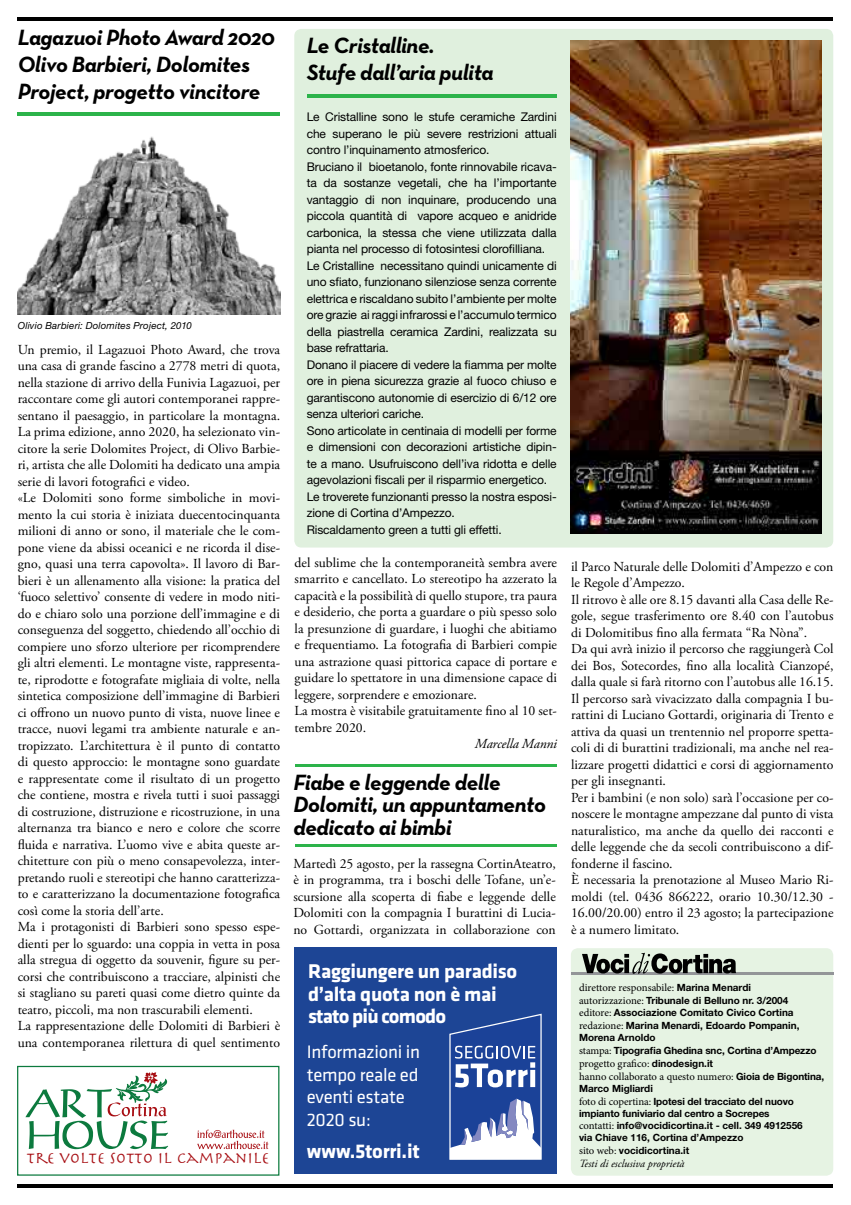
<style>
.page{position:relative;width:851px;height:1205px;background:#fff}
.page>*{position:absolute;margin:0;border:0;box-sizing:border-box;transform-origin:0 0}
.t1{font:italic 700 22.5px/27px "Neutra Text";letter-spacing:-.02em;color:#000}
.t2{font:700 20.62px/22.5px "Klavika";letter-spacing:-.015em;color:#fff}
.t3{font:18.75px/22.5px "Klavika";letter-spacing:-.015em;color:#fff}
.t4{font:16.5px "Herculanum";color:#a70e13}
.t5{font:13.75px/16.5px "Adobe Garamond Pro";color:#000}
.t6{font:italic 13.75px "Adobe Garamond Pro";letter-spacing:-.01em;color:#000}
.t7{font:12px/16.5px "Helvetica Neue LT Std";letter-spacing:-.01em;color:#000}
.t8{font:italic 11px "Adobe Garamond Pro";color:#000}
.t9{font:10.75px/12.9px "Minion Pro";letter-spacing:-.005em;color:#000}
.t10{font:700 10px/12.5px "Helvetica Neue LT Std";color:#000}
.t11{font:italic 9.75px "Helvetica Neue LT Std";letter-spacing:.015em;color:#000}
.s1{font-family:"Helvetica Neue LT Std";font-weight:700;font-size:10px}
.s2{font-family:"Minion Pro";font-weight:400;font-size:10.75px}
</style>
<div class="page">
<hr style="left:18px;top:18px;width:815px;height:3px;background:#000">
<hr style="left:18px;top:1184px;width:815px;height:3px;background:#000">
<div style="left:294px;top:948px;width:262px;height:226px;background:#1d4595"></div>
<svg style="left:449px;top:1013px;width:93px;height:147px"></svg>
<div style="left:17px;top:1066px;width:262px;height:109px;border:1px solid #0c7a3e"></div>
<svg style="left:197px;top:1129px;width:71px;height:20px"></svg>
<svg style="left:25px;top:1072px;width:143px;height:77px"></svg>
<hr style="left:17px;top:112px;width:262px;height:4px;background:#2cb34a">
<div style="left:570px;top:948px;width:263px;height:227px;background:#e6f3e3;border-radius:7px"></div>
<hr style="left:571px;top:971px;width:262px;height:3px;background:#939598">
<svg style="left:582px;top:953px;width:154px;height:21px"></svg>
<img style="left:17px;top:136px;width:263px;height:178px">
<hr style="left:295px;top:764px;width:261px;height:2px;background:#2cb34a">
<hr style="left:295px;top:844px;width:261px;height:3px;background:#2cb34a">
<div style="left:294px;top:29px;width:539px;height:518px;background:#e0f0de;border-radius:7px"></div>
<img style="left:570px;top:40px;width:250px;height:494px">
<hr style="left:306px;top:95px;width:250px;height:3px;background:#2cb34a">
<h1 class="t1" style="left:18px;top:23px;width:259px">Lagazuoi Photo Award 2020<br>Olivo Barbieri, Dolomites<br>Project, progetto vincitore</h1>
<p class="t11" style="left:18px;top:319px;width:176px">Olivio Barbieri: Dolomites Project, 2010</p>
<p class="t5" style="left:18px;top:341px;width:264px">Un premio, il Lagazuoi Photo Award, che trova una casa di grande fascino a 2778 metri di quota, nella stazione di arrivo della Funivia Lagazuoi, per raccontare come gli autori contemporanei rappre&shy;sentano il paesaggio, in particolare la montagna.<br>La prima edizione, anno 2020, ha selezionato vin&shy;citore la serie Dolomites Project, di Olivo Barbie&shy;ri, artista che alle Dolomiti ha dedicato una ampia serie di lavori fotografici e video.<br>«Le Dolomiti sono forme simboliche in movi&shy;mento la cui storia è iniziata duecentocinquanta milioni di anno or sono, il materiale che le com&shy;pone viene da abissi oceanici e ne ricorda il dise&shy;gno, quasi una terra capovolta». Il lavoro di Bar&shy;bieri è un allenamento alla visione: la pratica del ‘fuoco selettivo’ consente di vedere in modo niti&shy;do e chiaro solo una porzione dell’immagine e di conseguenza del soggetto, chiedendo all’occhio di compiere uno sforzo ulteriore per ricomprendere gli altri elementi. Le montagne viste, rappresenta&shy;te, riprodotte e fotografate migliaia di volte, nella sintetica composizione dell’immagine di Barbieri ci offrono un nuovo punto di vista, nuove linee e tracce, nuovi legami tra ambiente naturale e an&shy;tropizzato. L’architettura è il punto di contatto di questo approccio: le montagne sono guardate e rappresentate come il risultato di un progetto che contiene, mostra e rivela tutti i suoi passaggi di costruzione, distruzione e ricostruzione, in una alternanza tra bianco e nero e colore che scorre fluida e narrativa. L’uomo vive e abita queste ar&shy;chitetture con più o meno consapevolezza, inter&shy;pretando ruoli e stereotipi che hanno caratterizza&shy;to e caratterizzano la documentazione fotografica così come la storia dell’arte.<br>Ma i protagonisti di Barbieri sono spesso espe&shy;dienti per lo sguardo: una coppia in vetta in posa alla stregua di oggetto da souvenir, figure su per&shy;corsi che contribuiscono a tracciare, alpinisti che si stagliano su pareti quasi come dietro quinte da teatro, piccoli, ma non trascurabili elementi.<br>La rappresentazione delle Dolomiti di Barbieri è una contemporanea rilettura di quel sentimento</p>
<p class="t4" style="left:27px;top:1147px;width:244px">TRE VOLTE SOTTO IL CAMPANILE</p>
<h1 class="t1" style="left:306px;top:32px;width:188px">Le Cristalline.<br>Stufe dall’aria pulita</h1>
<p class="t7" style="left:306px;top:108px;width:251px">Le Cristalline sono le stufe ceramiche Zardini che superano le più severe restrizioni attuali contro l’inquinamento atmosferico.<br>Bruciano il bioetanolo, fonte rinnovabile ricava&shy;ta da sostanze vegetali, che ha l’importante vantaggio di non inquinare, producendo una piccola quantità di vapore acqueo e anidride carbonica, la stessa che viene utilizzata dalla pianta nel processo di fotosintesi clorofilliana.<br>Le Cristalline necessitano quindi unicamente di uno sfiato, funzionano silenziose senza corrente elettrica e riscaldano subito l’ambiente per molte ore grazie ai raggi infrarossi e l’accumulo termico della piastrella ceramica Zardini, realizzata su base refrattaria.<br>Donano il piacere di vedere la fiamma per molte ore in piena sicurezza grazie al fuoco chiuso e garantiscono autonomie di esercizio di 6/12 ore senza ulteriori cariche.<br>Sono articolate in centinaia di modelli per forme e dimensioni con decorazioni artistiche dipin&shy;te a mano. Usufruiscono dell’iva ridotta e delle agevolazioni fiscali per il risparmio energetico.<br>Le troverete funzionanti presso la nostra esposi&shy;zione di Cortina d’Ampezzo.<br>Riscaldamento green a tutti gli effetti.</p>
<p class="t5" style="left:294px;top:555px;width:264px">del sublime che la contemporaneità sembra avere smarrito e cancellato. Lo stereotipo ha azzerato la capacità e la possibilità di quello stupore, tra paura e desiderio, che porta a guardare o più spesso solo la presunzione di guardare, i luoghi che abitiamo e frequentiamo. La fotografia di Barbieri compie una astrazione quasi pittorica capace di portare e guidare lo spettatore in una dimensione capace di leggere, sorprendere e emozionare.<br>La mostra è visitabile gratuitamente fino al 10 set&shy;tembre 2020.</p>
<p class="t6" style="left:475px;top:736px;width:84px">Marcella Manni</p>
<h1 class="t1" style="left:293px;top:770px;width:254px;line-height:22.5px">Fiabe e leggende delle<br>Dolomiti, un appuntamento dedicato ai bimbi</h1>
<p class="t5" style="left:293px;top:855px;width:264px;text-align:justify">Martedì 25 agosto, per la rassegna CortinAteatro, è in programma, tra i boschi delle Tofane, un’e&shy;scursione alla scoperta di fiabe e leggende delle Dolomiti con la compagnia I burattini di Lucia&shy;no Gottardi, organizzata in collaborazione con</p>
<h2 class="t2" style="left:308px;top:961px;width:210px">Raggiungere un paradiso d’alta quota non è mai stato più comodo</h2>
<h3 class="t3" style="left:307px;top:1041px;width:115px">Informazioni in tempo reale ed eventi estate<br>2020 su:</h3>
<h2 class="t2" style="left:307px;top:1140px;width:114px">www.5torri.it</h2>
<p class="t5" style="left:571px;top:558px;width:264px">il Parco Naturale delle Dolomiti d’Ampezzo e con le Regole d’Ampezzo.<br>Il ritrovo è alle ore 8.15 davanti alla Casa delle Re&shy;gole, segue trasferimento ore 8.40 con l’autobus di Dolomitibus fino alla fermata “Ra Nòna”.<br>Da qui avrà inizio il percorso che raggiungerà Col dei Bos, Sotecordes, fino alla località Cianzopé, dalla quale si farà ritorno con l’autobus alle 16.15.<br>Il percorso sarà vivacizzato dalla compagnia I bu&shy;rattini di Luciano Gottardi, originaria di Trento e attiva da quasi un trentennio nel proporre spetta&shy;coli di di burattini tradizionali, ma anche nel rea&shy;lizzare progetti didattici e corsi di aggiornamento per gli insegnanti.<br>Per i bambini (e non solo) sarà l’occasione per co&shy;noscere le montagne ampezzane dal punto di vista naturalistico, ma anche da quello dei racconti e delle leggende che da secoli contribuiscono a dif&shy;fonderne il fascino.<br>È necessaria la prenotazione al Museo Mario Ri&shy;moldi (tel. 0436 866222, orario 10.30/12.30 - 16.00/20.00) entro il 23 agosto; la partecipazione è a numero limitato.</p>
<p class="t9" style="left:579px;top:981px;width:173px">direttore responsabile: <span class="s1">Marina Menardi</span></p>
<p class="t10" style="left:579px;top:993px;width:239px"><span class="s2">autorizzazione:</span> Tribunale di Belluno nr. 3/2004 <span class="s2">editore:</span> Associazione Comitato Civico Cortina <span class="s2">redazione:</span> Marina Menardi, Edoardo Pompanin, Morena Arnoldo<br><span class="s2">stampa:</span> Tipografia Ghedina snc, Cortina d’Ampezzo</p>
<p class="t9" style="left:579px;top:1057px;width:247px">progetto grafico: <span class="s1">dinodesign.it<br></span>hanno collaborato a questo numero: <span class="s1">Gioia de Bigontina,</span></p>
<p class="t10" style="left:579px;top:1082px;width:225px">Marco Migliardi<br><span class="s2">foto di copertina:</span> Ipotesi del tracciato del nuovo impianto funiviario dal centro a Socrepes <span class="s2">contatti:</span> info@vocidicortina.it - cell. 349 4912556 via Chiave 116, Cortina d’Ampezzo<br><span class="s2">sito web:</span> vocidicortina.it</p>
<p class="t8" style="left:579px;top:1157px;width:107px">Testi di esclusiva proprietà</p>
</div>
